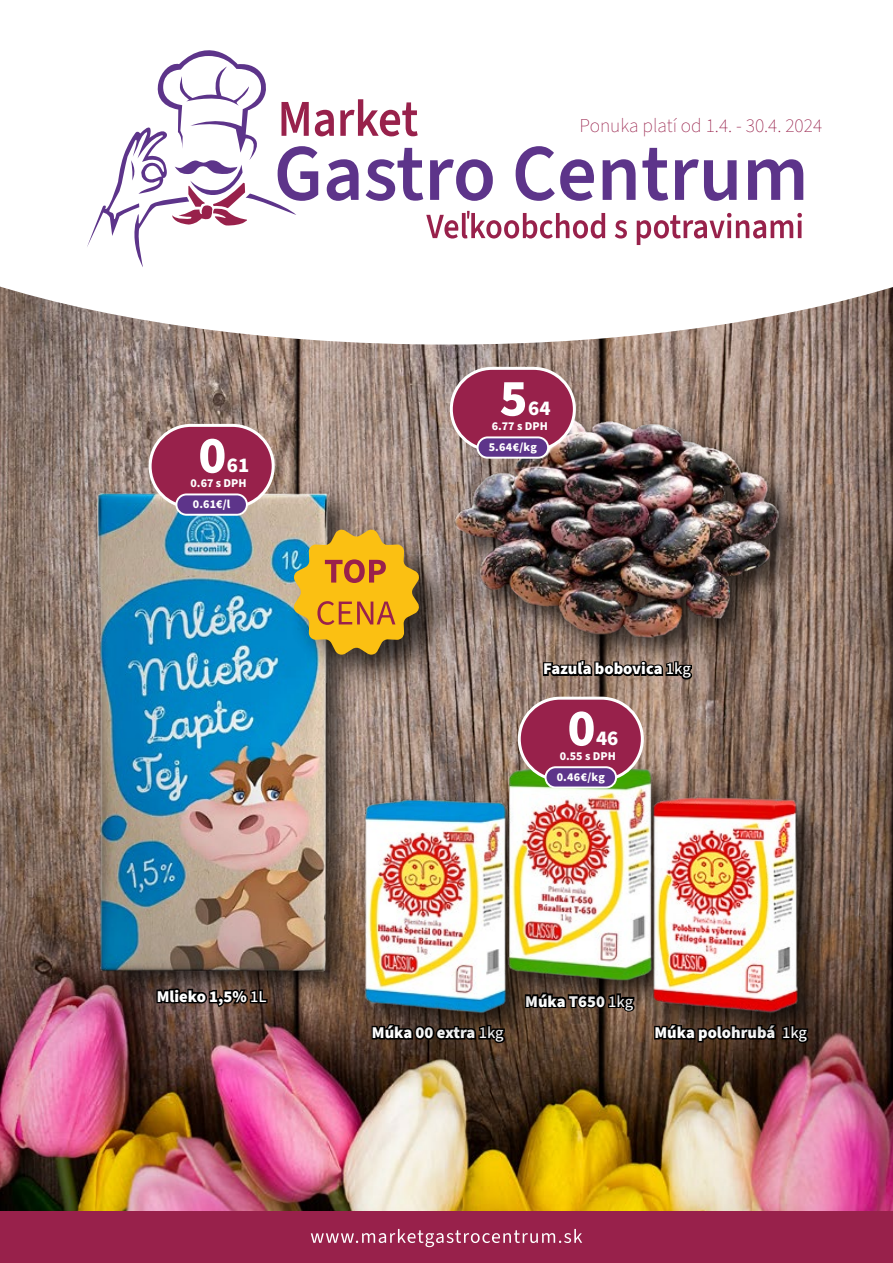
<style>
.page{position:relative;width:893px;height:1263px;background:#fff}
.page>*{position:absolute;margin:0;border:0;box-sizing:border-box;transform-origin:0 0}
.t1{font:800 52.5px "Source Sans 3";color:#fff}
.t2{font:800 21px "Source Sans 3";color:#fff}
.t3{font:19.5px "Source Sans 3";color:#98214b}
.t4{font:900 16.5px "Source Sans 3";color:#fff}
.t5{font:800 12px/20.4px "Source Sans 3";color:#fff}
.s1{font-weight:500}
</style>
<div class="page">
<img style="left:0;top:345px;width:893px;height:866px">
<div style="left:0;top:1211px;width:893px;height:52px;background:#98214b"></div>
<svg style="left:311px;top:1229px;width:271px;height:18px"></svg>
<svg style="left:0;top:171px;width:893px;height:174px"></svg>
<svg style="left:87px;top:50px;width:716px;height:217px"></svg>
<div style="left:447px;top:409px;width:363px;height:260px;background:#000;opacity:.7"></div>
<img style="left:450px;top:416px;width:334px;height:228px">
<svg style="left:541px;top:634px;width:154px;height:66px;background:#735f54"></svg>
<div style="left:451px;top:368px;width:123px;height:82px;background:#98214b;border-radius:41px"></div>
<div style="left:450px;top:367px;width:126px;height:84px;border:3px solid #fff;border-radius:41px"></div>
<div style="left:478px;top:437px;width:70px;height:21px;background:#5d348a;border-radius:10px"></div>
<div style="left:477px;top:436px;width:72px;height:23px;border:2px solid #fff;border-radius:10px"></div>
<svg style="left:370px;top:1044px;width:137px;height:31px;background:#57422f"></svg>
<svg style="left:653px;top:1044px;width:158px;height:31px;background:#462e21"></svg>
<div style="left:357px;top:757px;width:472px;height:287px;background:#000;opacity:.7"></div>
<img style="left:361px;top:760px;width:440px;height:258px">
<div style="left:519px;top:698px;width:123px;height:82px;background:#98214b;border-radius:41px"></div>
<div style="left:518px;top:697px;width:126px;height:84px;border:3px solid #fff;border-radius:41px"></div>
<div style="left:546px;top:767px;width:70px;height:20px;background:#5d348a;border-radius:10px"></div>
<div style="left:545px;top:766px;width:72px;height:22px;border:2px solid #fff;border-radius:10px"></div>
<div style="left:88px;top:484px;width:271px;height:519px;background:#000;opacity:.7"></div>
<img style="left:89px;top:486px;width:245px;height:492px">
<svg style="left:155px;top:961px;width:114px;height:56px;background:#4c3b33"></svg>
<div style="left:289px;top:525px;width:169px;height:168px;background:#000;opacity:.7"></div>
<svg style="left:294px;top:530px;width:125px;height:125px;background:#c79d33"></svg>
<div style="left:150px;top:425px;width:123px;height:82px;background:#98214b;border-radius:41px"></div>
<div style="left:149px;top:424px;width:126px;height:84px;border:3px solid #fff;border-radius:41px"></div>
<div style="left:176px;top:494px;width:71px;height:21px;background:#5d348a;border-radius:10px"></div>
<div style="left:175px;top:493px;width:73px;height:23px;border:2px solid #fff;border-radius:10px"></div>
<h1 class="t1" style="left:198px;top:420px;width:30px">0</h1>
<p class="t2" style="left:227px;top:451px;width:24px">61</p>
<p class="t5" style="left:191px;top:474px;width:58px">0.67 s DPH<br>0.61€/l</p>
<p class="t4" style="left:157px;top:985px;width:111px">Mlieko 1,5% <span class="s1">1L</span></p>
<p class="t3" style="left:580px;top:112px;width:244px">Ponuka platí od 1.4. - 30.4. 2024</p>
<h1 class="t1" style="left:500px;top:363px;width:30px">5</h1>
<p class="t2" style="left:528px;top:394px;width:24px">64</p>
<p class="t5" style="left:489px;top:417px;width:61px">6.77 s DPH<br>5.64€/kg</p>
<p class="t4" style="left:543px;top:658px;width:149px">Fazuľa bobovica <span class="s1">1kg</span></p>
<h1 class="t1" style="left:567px;top:693px;width:30px">0</h1>
<p class="t2" style="left:596px;top:724px;width:24px">46</p>
<p class="t5" style="left:557px;top:746px;width:61px">0.55 s DPH<br>0.46€/kg</p>
<p class="t4" style="left:525px;top:990px;width:110px">Múka T650 <span class="s1">1kg</span></p>
<p class="t4" style="left:372px;top:1021px;width:133px">Múka 00 extra <span class="s1">1kg</span></p>
<p class="t4" style="left:654px;top:1021px;width:154px">Múka polohrubá <span class="s1">1kg</span></p>
</div>
